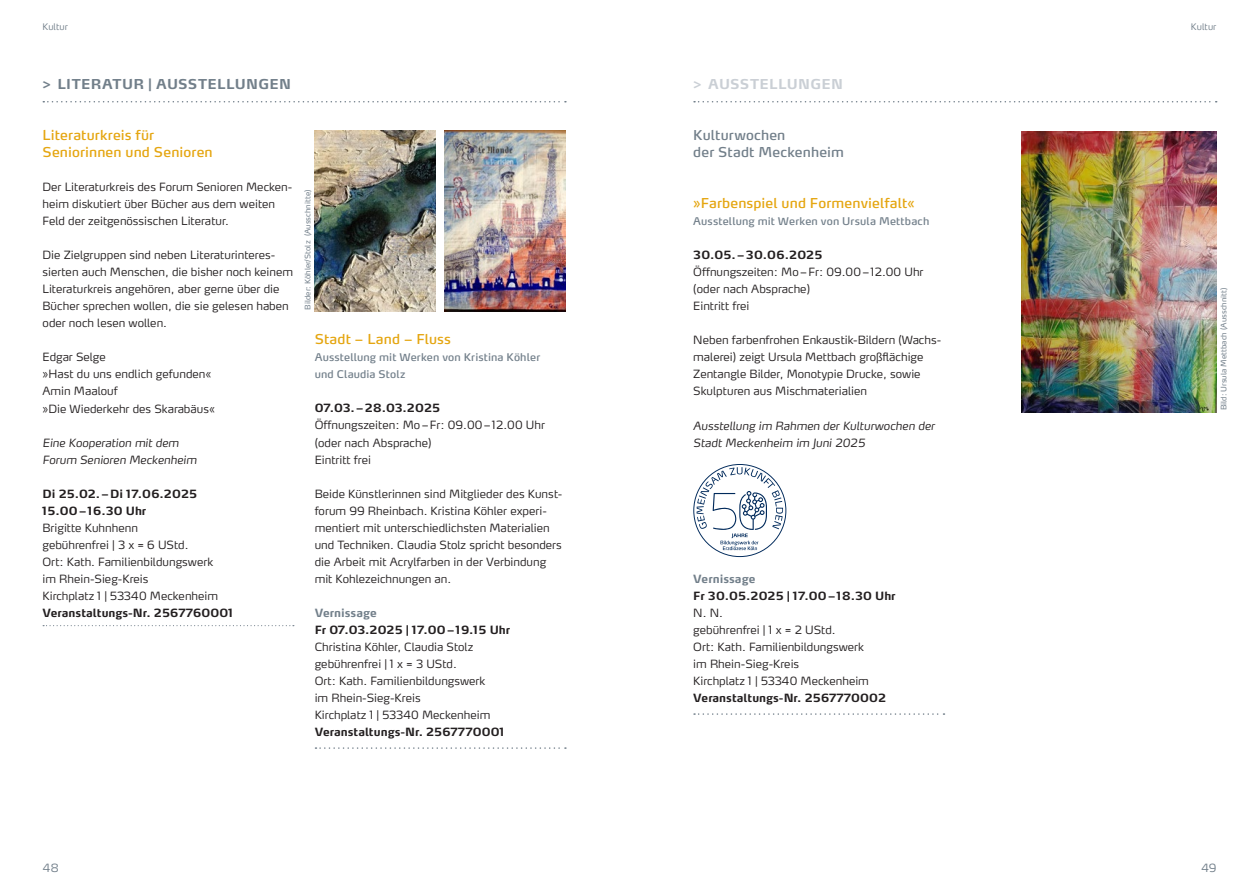
<style>
.page{position:relative;width:1259px;height:893px;background:#fff}
.page>*{position:absolute;margin:0;border:0;box-sizing:border-box;transform-origin:0 0}
.t1{font:13.5px/17px "Max OT";letter-spacing:.01em;color:#e5a611}
.t2{font:13.5px/17px "Max OT";letter-spacing:.01em;color:#727f8a}
.t3{font:700 13.5px "Max OT";letter-spacing:.02em;color:#727f8a}
.t4{font:700 13.5px "Max OT";letter-spacing:.02em;color:#cacfd5}
.t5{font:300 11.25px/17px "Max OT";color:#231f20}
.t6{font:700 11.25px "Max OT";color:#231f20}
.t7{font:italic 300 11.25px/17px "Max OT";color:#231f20}
.t8{font:700 11.25px/17px "Max OT";letter-spacing:.02em;color:#231f20}
.t9{font:700 11.25px "Max OT";letter-spacing:.025em;color:#231f20}
.t10{font:700 11.25px "Max OT";color:#727f8a}
.t11{font:700 11.25px "Max OT";letter-spacing:.03em;color:#231f20}
.t12{font:300 11.25px "Max OT";color:#727f8a}
.t13{font:10.5px/17px "Max OT";letter-spacing:.015em;color:#727f8a}
.t14{font:300 9px "Max OT";letter-spacing:.005em;color:#727f8a}
.t15{font:7.5px "Max OT";color:#727f8a}
</style>
<div class="page">
<svg style="left:43px;top:101px;width:523px;height:1px"></svg>
<svg style="left:43px;top:625px;width:251px;height:1px"></svg>
<svg style="left:315px;top:747px;width:251px;height:2px"></svg>
<svg style="left:694px;top:713px;width:250px;height:2px"></svg>
<svg style="left:693px;top:464px;width:93px;height:93px"></svg>
<svg style="left:694px;top:101px;width:522px;height:1px"></svg>
<img style="left:315px;top:131px;width:121px;height:181px">
<img style="left:444px;top:131px;width:122px;height:181px">
<img style="left:1021px;top:132px;width:195px;height:280px">
<p class="t14" style="left:43px;top:21px;width:27px">Kultur</p>
<p class="t3" style="left:43px;top:76px;width:250px">&gt; LITERATUR | AUSSTELLUNGEN</p>
<p class="t1" style="left:43px;top:127px;width:172px">Literaturkreis für<br>Seniorinnen und Senioren</p>
<p class="t5" style="left:43px;top:179px;width:251px">Der Literaturkreis des Forum Senioren Mecken&shy;heim diskutiert über Bücher aus dem weiten<br>Feld der zeitgenössischen Literatur.</p>
<p class="t5" style="left:43px;top:247px;width:252px">Die Zielgruppen sind neben Literaturinteres&shy;sierten auch Menschen, die bisher noch keinem Literaturkreis angehören, aber gerne über die Bücher sprechen wollen, die sie gelesen haben oder noch lesen wollen.</p>
<p class="t5" style="left:43px;top:349px;width:174px">Edgar Selge<br>»Hast du uns endlich gefunden«<br>Amin Maalouf<br>»Die Wiederkehr des Skarabäus«</p>
<p class="t7" style="left:43px;top:434px;width:156px">Eine Kooperation mit dem<br>Forum Senioren Meckenheim</p>
<p class="t8" style="left:43px;top:485px;width:156px">Di 25.02.–Di 17.06.2025<br>15.00–16.30 Uhr</p>
<p class="t5" style="left:43px;top:519px;width:177px">Brigitte Kuhnhenn<br>gebührenfrei | 3 x = 6 UStd.<br>Ort: Kath. Familienbildungswerk im Rhein-Sieg-Kreis<br>Kirchplatz 1 | 53340 Meckenheim</p>
<p class="t6" style="left:43px;top:605px;width:192px">Veranstaltungs-Nr. 2567760001</p>
<p class="t15" style="left:303px;top:310px;width:122px;rotate:-90deg">Bilder: Köhler/Stolz (Ausschnitte)</p>
<p class="t1" style="left:315px;top:331px;width:138px">Stadt – Land – Fluss</p>
<p class="t13" style="left:315px;top:349px;width:227px">Ausstellung mit Werken von Kristina Köhler und Claudia Stolz</p>
<p class="t6" style="left:315px;top:401px;width:127px">07.03.–28.03.2025</p>
<p class="t5" style="left:315px;top:417px;width:232px">Öffnungszeiten: Mo–Fr: 09.00–12.00 Uhr (oder nach Absprache)<br>Eintritt frei</p>
<p class="t5" style="left:315px;top:485px;width:249px">Beide Künstlerinnen sind Mitglieder des Kunst&shy;forum 99 Rheinbach. Kristina Köhler experi&shy;mentiert mit unterschiedlichsten Materialien und Techniken. Claudia Stolz spricht besonders die Arbeit mit Acrylfarben in der Verbindung mit Kohlezeichnungen an.</p>
<p class="t10" style="left:315px;top:605px;width:64px">Vernissage</p>
<p class="t6" style="left:315px;top:622px;width:197px">Fr 07.03.2025 | 17.00–19.15 Uhr</p>
<p class="t5" style="left:315px;top:638px;width:177px">Christina Köhler, Claudia Stolz gebührenfrei | 1 x = 3 UStd.<br>Ort: Kath. Familienbildungswerk im Rhein-Sieg-Kreis<br>Kirchplatz 1 | 53340 Meckenheim</p>
<p class="t6" style="left:315px;top:724px;width:191px">Veranstaltungs-Nr. 2567770001</p>
<p class="t4" style="left:693px;top:76px;width:151px">&gt; AUSSTELLUNGEN</p>
<p class="t2" style="left:693px;top:127px;width:152px">Kulturwochen<br>der Stadt Meckenheim</p>
<p class="t1" style="left:693px;top:195px;width:223px">»Farbenspiel und Formenvielfalt«</p>
<p class="t13" style="left:693px;top:213px;width:237px">Ausstellung mit Werken von Ursula Mettbach</p>
<p class="t11" style="left:693px;top:248px;width:130px">30.05.–30.06.2025</p>
<p class="t5" style="left:693px;top:264px;width:232px">Öffnungszeiten: Mo–Fr: 09.00–12.00 Uhr (oder nach Absprache)<br>Eintritt frei</p>
<p class="t5" style="left:693px;top:332px;width:249px">Neben farbenfrohen Enkaustik-Bildern (Wachs&shy;malerei) zeigt Ursula Mettbach großflächige Zentangle Bilder, Monotypie Drucke, sowie Skulpturen aus Mischmaterialien</p>
<p class="t7" style="left:693px;top:417px;width:243px">Ausstellung im Rahmen der Kulturwochen der<br>Stadt Meckenheim im Juni 2025</p>
<p class="t10" style="left:693px;top:571px;width:64px">Vernissage</p>
<p class="t9" style="left:693px;top:588px;width:204px">Fr 30.05.2025 | 17.00–18.30 Uhr</p>
<p class="t5" style="left:693px;top:604px;width:177px">N. N.<br>gebührenfrei | 1 x = 2 UStd.<br>Ort: Kath. Familienbildungswerk im Rhein-Sieg-Kreis<br>Kirchplatz 1 | 53340 Meckenheim</p>
<p class="t6" style="left:693px;top:690px;width:194px">Veranstaltungs-Nr. 2567770002</p>
<p class="t14" style="left:1191px;top:21px;width:27px">Kultur</p>
<p class="t15" style="left:1219px;top:410px;width:124px;rotate:-90deg">Bild: Ursula Mettbach (Ausschnitt)</p>
<p class="t12" style="left:43px;top:861px;width:18px">48</p>
<p class="t12" style="left:1201px;top:861px;width:17px">49</p>
</div>
